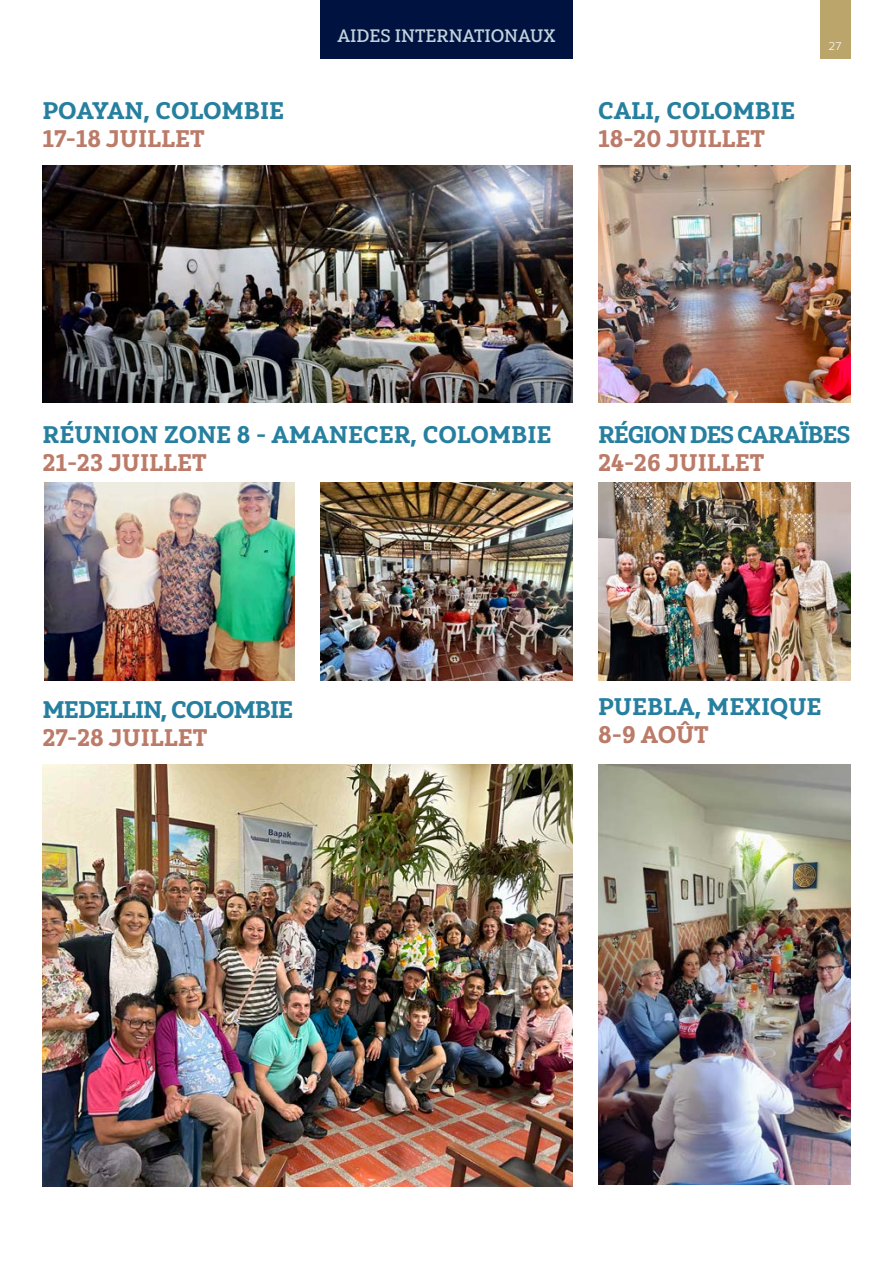
<style>
.page{position:relative;width:893px;height:1263px;background:#fff}
.page>*{position:absolute;margin:0;border:0;box-sizing:border-box;transform-origin:0 0}
.Pull_out_text{font:24px "Yorkten Slab Nor Ex B";letter-spacing:-.01em;color:#267f9f}
.Pull_out_text-2{font:24px "Yorkten Slab Nor Ex B";color:#bb7b68}
.Pull_out_text-3{font:24px "Yorkten Slab Nor Ex B";letter-spacing:-.04em;color:#267f9f}
.Pull_out_text-4{font:24px "Yorkten Slab Nor Ex B";letter-spacing:-.05em;color:#267f9f}
.t1{font:18px "Yorkten Slab Nor Med";color:#c3d4de}
.t2{font:300 12px "Proxima Nova";color:#fff}
</style>
<div class="page">
<div style="left:320px;top:0;width:253px;height:58px;background:#001240"></div>
<img style="left:43px;top:166px;width:530px;height:237px">
<img style="left:43px;top:764px;width:530px;height:422px">
<img style="left:598px;top:166px;width:252px;height:237px">
<img style="left:45px;top:483px;width:250px;height:197px">
<img style="left:320px;top:483px;width:253px;height:197px">
<img style="left:598px;top:483px;width:252px;height:197px">
<img style="left:598px;top:764px;width:252px;height:420px">
<div style="left:820px;top:0;width:30px;height:58px;background:#bba56b"></div>
<p class="Pull_out_text" style="left:43px;top:96px;width:243px">POAYAN, COLOMBIE</p>
<p class="Pull_out_text-2" style="left:43px;top:124px;width:164px">17-18 JUILLET</p>
<p class="t1" style="left:337px;top:25px;width:220px">AIDES INTERNATIONAUX</p>
<p class="Pull_out_text" style="left:598px;top:96px;width:199px">CALI, COLOMBIE</p>
<p class="Pull_out_text-2" style="left:598px;top:124px;width:168px">18-20 JUILLET</p>
<p class="t2" style="left:829px;top:37px;width:15px">27</p>
<p class="Pull_out_text" style="left:43px;top:419px;width:510px">RÉUNION ZONE 8 - AMANECER, COLOMBIE</p>
<p class="Pull_out_text-2" style="left:43px;top:447px;width:166px">21-23 JUILLET</p>
<p class="Pull_out_text-4" style="left:598px;top:419px;width:254px">RÉGION DES CARAÏBES</p>
<p class="Pull_out_text-2" style="left:598px;top:447px;width:168px">24-26 JUILLET</p>
<p class="Pull_out_text-3" style="left:43px;top:695px;width:252px">MEDELLIN, COLOMBIE</p>
<p class="Pull_out_text-2" style="left:43px;top:723px;width:166px">27-28 JUILLET</p>
<p class="Pull_out_text" style="left:598px;top:691px;width:225px">PUEBLA, MEXIQUE</p>
<p class="Pull_out_text-2" style="left:598px;top:719px;width:112px">8-9 AOÛT</p>
</div>
